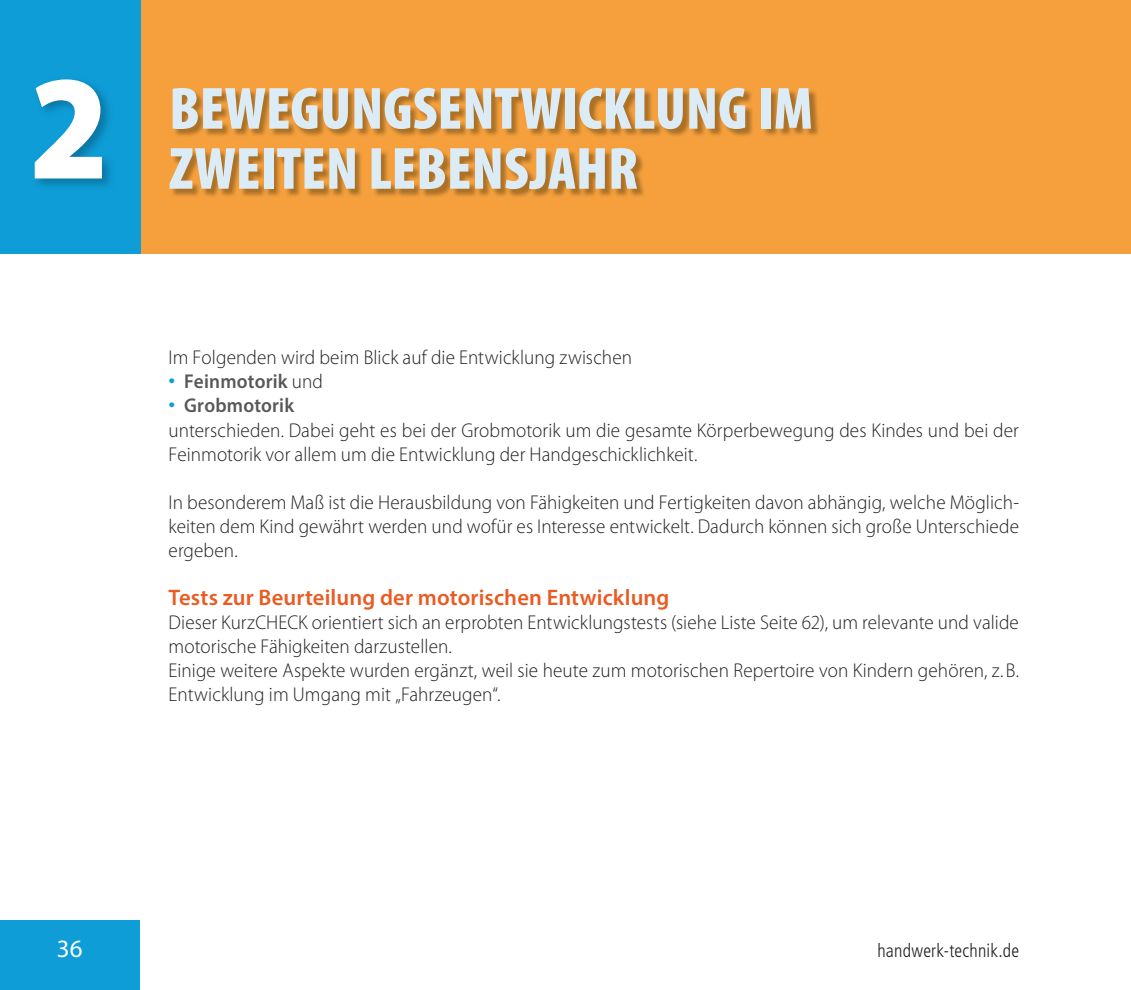
<style>
.page{position:relative;width:1131px;height:990px;background:#fff}
.page>*{position:absolute;margin:0;border:0;box-sizing:border-box;transform-origin:0 0}
.t1{font:900 semi-condensed 150px "Myriad Pro";color:#fff}
.t2{font:900 condensed 60px/60px "Myriad Pro";color:#dcecf7}
.t3{font:25px "Myriad Pro";color:#fff}
.t4{font:600 22.5px "Myriad Pro";letter-spacing:.005em;color:#ea5b23}
.t5{font:300 20px/24px "Myriad Pro";letter-spacing:.005em;color:#231f20;scale:.96 1}
.t6{font:600 20px "Myriad Pro";letter-spacing:.01em;color:#57585a;scale:.96 1}
.t7{font:300 condensed 18.75px "Frutiger LT Std";letter-spacing:.015em;color:#231f20;scale:.96 1}
.s1{font-weight:300;font-size:27.5px;color:#0e9dd7}
.s2{font-weight:300;color:#231f20}
.s3{font-size:27.5px;color:#0e9dd7}
.s4{font-weight:600;color:#57585a}
</style>
<div class="page">
<div style="left:0;top:920px;width:140px;height:69px;background:#0e9dd7"></div>
<div style="left:140px;top:0;width:991px;height:254px;background:#f5a03c"></div>
<svg style="left:0;top:0;width:140px;height:254px;background:#0d98d0"></svg>
<img style="left:172px;top:90px;width:647px;height:107px">
<p class="t1" style="left:29px;top:29px;width:82px">2</p>
<p class="t2" style="left:169px;top:79px;width:645px">BEWEGUNGSENTWICKLUNG IM<br>ZWEITEN LEBENSJAHR</p>
<p class="t5" style="left:169px;top:346px;width:484px">Im Folgenden wird beim Blick auf die Entwicklung zwischen</p>
<p class="t6" style="left:169px;top:369px;width:162px"><span class="s1">•</span> Feinmotorik <span class="s2">und</span></p>
<p class="t5" style="left:169px;top:394px;width:887px"><span class="s3">•</span> <span class="s4">Grobmotorik<br></span>unterschieden. Dabei geht es bei der Grobmotorik um die gesamte Körperbewegung des Kindes und bei der<br>Feinmotorik vor allem um die Entwicklung der Handgeschicklichkeit.</p>
<p class="t5" style="left:169px;top:490px;width:887px;text-align:justify">In besonderem Maß ist die Herausbildung von Fähigkeiten und Fertigkeiten davon abhängig, welche Möglich&shy;keiten dem Kind gewährt werden und wofür es Interesse entwickelt. Dadurch können sich große Unterschiede ergeben.</p>
<p class="t4" style="left:169px;top:582px;width:502px">Tests zur Beurteilung der motorischen Entwicklung</p>
<p class="t5" style="left:169px;top:610px;width:887px">Dieser KurzCHECK orientiert sich an erprobten Entwicklungstests (siehe Liste Seite 62), um relevante und valide motorische Fähigkeiten darzustellen.<br>Einige weitere Aspekte wurden ergänzt, weil sie heute zum motorischen Repertoire von Kindern gehören, z. B.<br>Entwicklung im Umgang mit „Fahrzeugen“.</p>
<p class="t3" style="left:57px;top:932px;width:27px">36</p>
<p class="t7" style="left:877px;top:939px;width:149px">handwerk-technik.de</p>
</div>
